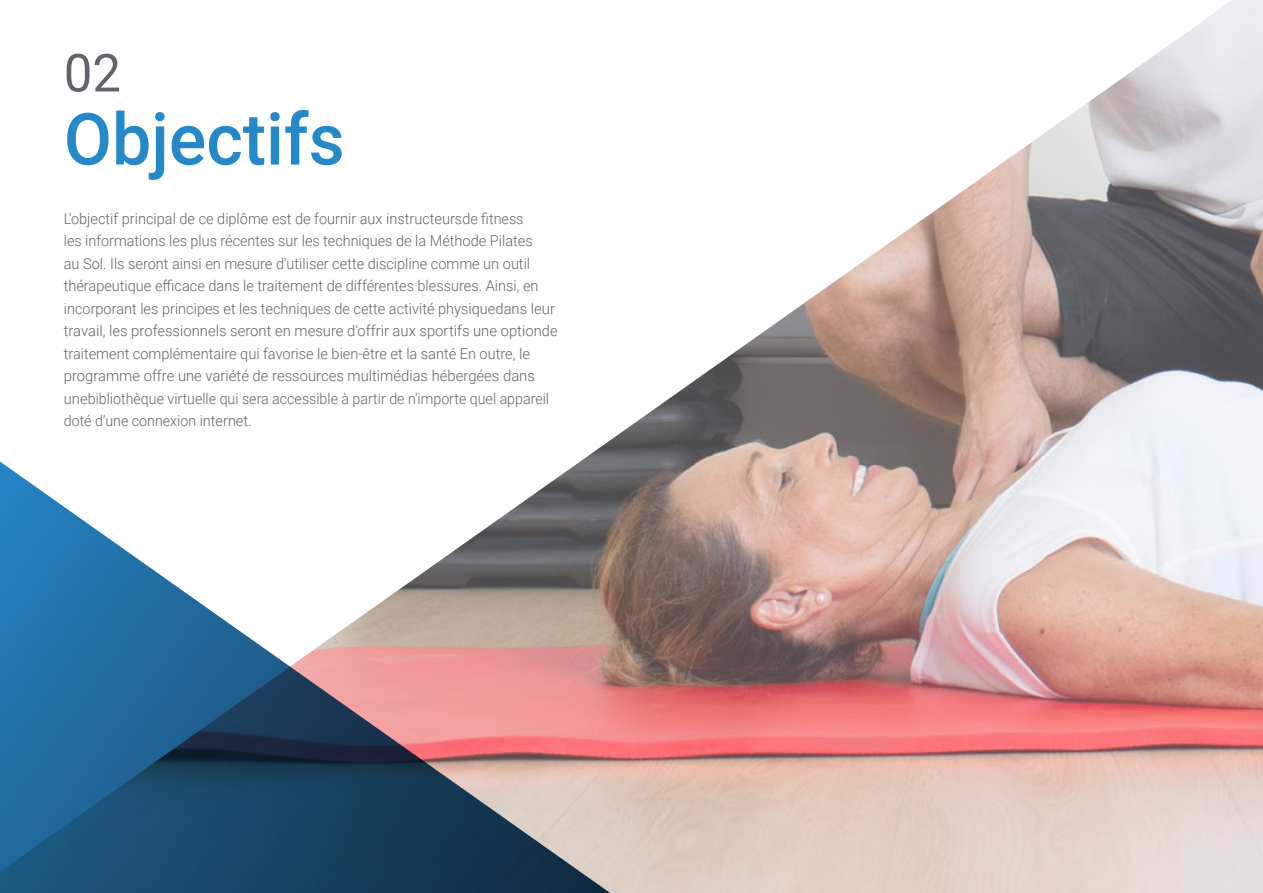
<style>
.page{position:relative;width:1263px;height:893px;background:#fff}
.page>*{position:absolute;margin:0;border:0;box-sizing:border-box;transform-origin:0 0}
.t1{font:500 72px "Roboto";color:#2488c9}
.t2{font:52.5px "Roboto";color:#61646a}
.t3{font:300 15px/22.5px "Roboto";color:#61646a}
</style>
<div class="page">
<img style="left:602px;top:0;width:661px;height:893px">
<svg style="left:0;top:446px;width:640px;height:447px"></svg>
<h2 class="t2" style="left:64px;top:36px;width:59px">02</h2>
<h1 class="t1" style="left:64px;top:89px;width:282px">Objectifs</h1>
<p class="t3" style="left:64px;top:207px;width:495px">L'objectif principal de ce diplôme est de fournir aux instructeursde fitness<br>les informations les plus récentes sur les techniques de la Méthode Pilates<br>au Sol. Ils seront ainsi en mesure d'utiliser cette discipline comme un outil thérapeutique efficace dans le traitement de différentes blessures. Ainsi, en incorporant les principes et les techniques de cette activité physiquedans leur travail, les professionnels seront en mesure d'offrir aux sportifs une optionde traitement complémentaire qui favorise le bien-être et la santé En outre, le programme offre une variété de ressources multimédias hébergées dans unebibliothèque virtuelle qui sera accessible à partir de n'importe quel appareil doté d'une connexion internet.</p>
</div>
